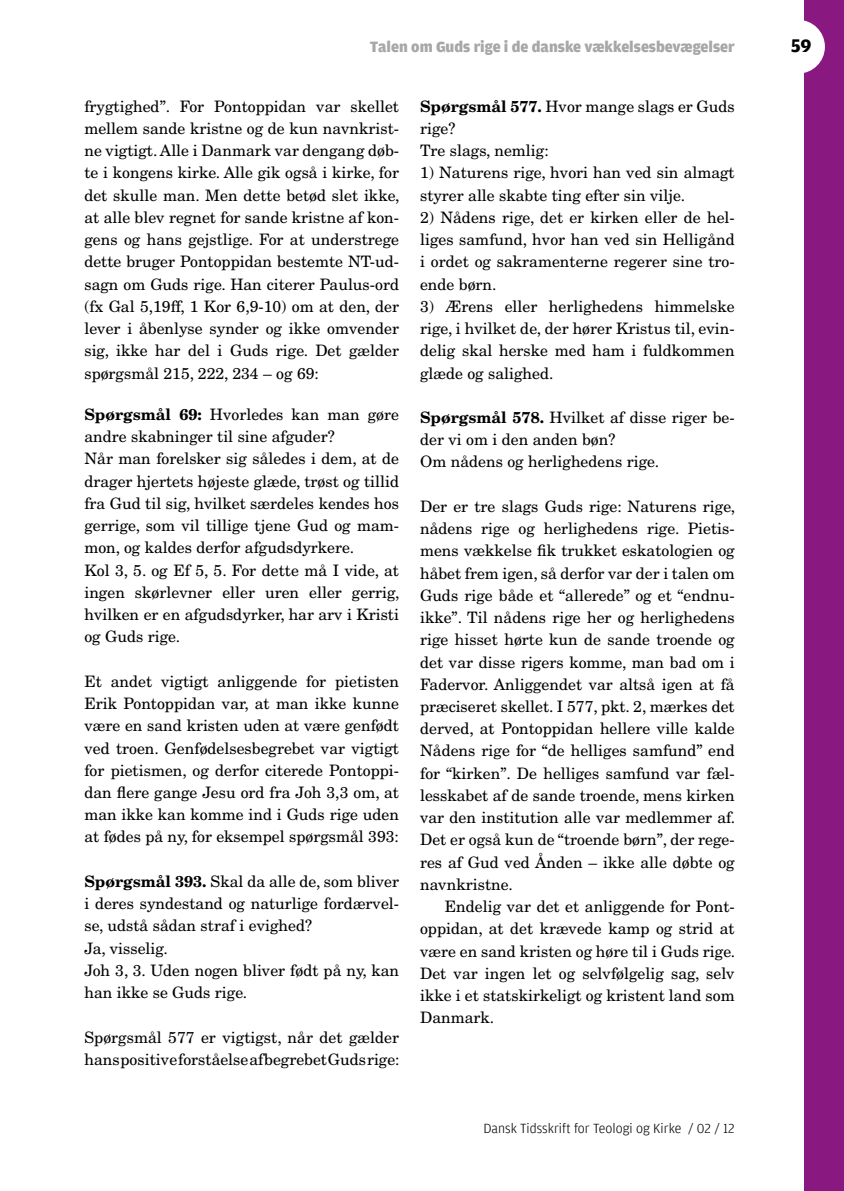
<style>
.page{position:relative;width:844px;height:1191px;background:#fff}
.page>*{position:absolute;margin:0;border:0;box-sizing:border-box;transform-origin:0 0}
.t1{font:700 19.25px "Amplitude";color:#000}
.t2{font:15.75px/22.2px "New Century Schlbk";color:#000;text-align:justify}
.t3{font:900 15.75px "Amplitude";letter-spacing:-.005em;color:#a6a7a7}
.t4{font:300 14px "Amplitude";color:#000}
.s1{font-weight:700}
</style>
<div class="page">
<div style="left:804px;top:0;width:39px;height:1191px;background:#891981"></div>
<div style="left:771px;top:20px;width:53px;height:54px;background:#fff;border-radius:50%"></div>
<p class="t3" style="left:370px;top:38px;width:366px">Talen om Guds rige i de danske vækkelsesbevægelser</p>
<p class="t1" style="left:791px;top:35px;width:22px">59</p>
<p class="t2" style="left:84px;top:95px;width:317px">frygtighed”. For Pontoppidan var skellet mellem sande kristne og de kun navnkrist&shy;ne vigtigt. Alle i Danmark var dengang døb&shy;te i kongens kirke. Alle gik også i kirke, for det skulle man. Men dette betød slet ikke, at alle blev regnet for sande kristne af kon&shy;gens og hans gejstlige. For at understrege dette bruger Pontoppidan bestemte NT-ud&shy;sagn om Guds rige. Han citerer Paulus-ord (fx Gal 5,19ff, 1 Kor 6,9-10) om at den, der lever i åbenlyse synder og ikke omvender sig, ikke har del i Guds rige. Det gælder spørgsmål 215, 222, 234 – og 69:</p>
<p class="t2" style="left:84px;top:403px;width:317px;text-align:left"><span class="s1">Spørgsmål 69:</span> Hvorledes kan man gøre andre skabninger til sine afguder?<br>Når man forelsker sig således i dem, at de drager hjertets højeste glæde, trøst og tillid fra Gud til sig, hvilket særdeles kendes hos gerrige, som vil tillige tjene Gud og mam&shy;mon, og kaldes derfor afgudsdyrkere.<br>Kol 3, 5. og Ef 5, 5. For dette må I vide, at ingen skørlevner eller uren eller gerrig, hvilken er en afgudsdyrker, har arv i Kristi og Guds rige.</p>
<p class="t2" style="left:84px;top:670px;width:316px">Et andet vigtigt anliggende for pietisten Erik Pontoppidan var, at man ikke kunne være en sand kristen uden at være genfødt ved troen. Genfødelsesbegrebet var vigtigt for pietismen, og derfor citerede Pontoppi&shy;dan flere gange Jesu ord fra Joh 3,3 om, at man ikke kan komme ind i Guds rige uden at fødes på ny, for eksempel spørgsmål 393:</p>
<p class="t2" style="left:84px;top:870px;width:316px;text-align:left"><span class="s1">Spørgsmål 393.</span> Skal da alle de, som bliver i deres syndestand og naturlige fordærvel&shy;se, udstå sådan straf i evighed?<br>Ja, visselig.<br>Joh 3, 3. Uden nogen bliver født på ny, kan han ikke se Guds rige.</p>
<p class="t2" style="left:84px;top:1025px;width:317px">Spørgsmål 577 er vigtigst, når det gælder hans positive forståelse af begrebet Guds rige:</p>
<p class="t2" style="left:420px;top:95px;width:316px;text-align:left"><span class="s1">Spørgsmål 577.</span> Hvor mange slags er Guds rige?<br>Tre slags, nemlig:</p>
<p class="t2" style="left:420px;top:162px;width:316px">1) Naturens rige, hvori han ved sin almagt styrer alle skabte ting efter sin vilje.</p>
<p class="t2" style="left:420px;top:206px;width:316px">2) Nådens rige, det er kirken eller de hel&shy;liges samfund, hvor han ved sin Helligånd i ordet og sakramenterne regerer sine tro&shy;ende børn.</p>
<p class="t2" style="left:420px;top:295px;width:316px">3) Ærens eller herlighedens himmelske rige, i hvilket de, der hører Kristus til, evin&shy;delig skal herske med ham i fuldkommen glæde og salighed.</p>
<p class="t2" style="left:420px;top:406px;width:316px;text-align:left"><span class="s1">Spørgsmål 578.</span> Hvilket af disse riger be&shy;der vi om i den anden bøn?<br>Om nådens og herlighedens rige.</p>
<p class="t2" style="left:420px;top:495px;width:316px">Der er tre slags Guds rige: Naturens rige, nådens rige og herlighedens rige. Pietis&shy;mens vækkelse fik trukket eskatologien og håbet frem igen, så derfor var der i talen om Guds rige både et “allerede” og et “endnu&shy;ikke”. Til nådens rige her og herlighedens rige hisset hørte kun de sande troende og det var disse rigers komme, man bad om i Fadervor. Anliggendet var altså igen at få præciseret skellet. I 577, pkt. 2, mærkes det derved, at Pontoppidan hellere ville kalde Nådens rige for “de helliges samfund” end for “kirken”. De helliges samfund var fæl&shy;lesskabet af de sande troende, mens kirken var den institution alle var medlemmer af.<br>Det er også kun de “troende børn”, der rege&shy;res af Gud ved Ånden – ikke alle døbte og navnkristne.</p>
<p class="t2" style="left:420px;top:895px;width:317px;text-indent:25px">Endelig var det et anliggende for Pont&shy;oppidan, at det krævede kamp og strid at være en sand kristen og høre til i Guds rige.<br>Det var ingen let og selvfølgelig sag, selv ikke i et statskirkeligt og kristent land som Danmark.</p>
<p class="t4" style="left:483px;top:1120px;width:253px">Dansk Tidsskrift for Teologi og Kirke / 02 / 12</p>
</div>
